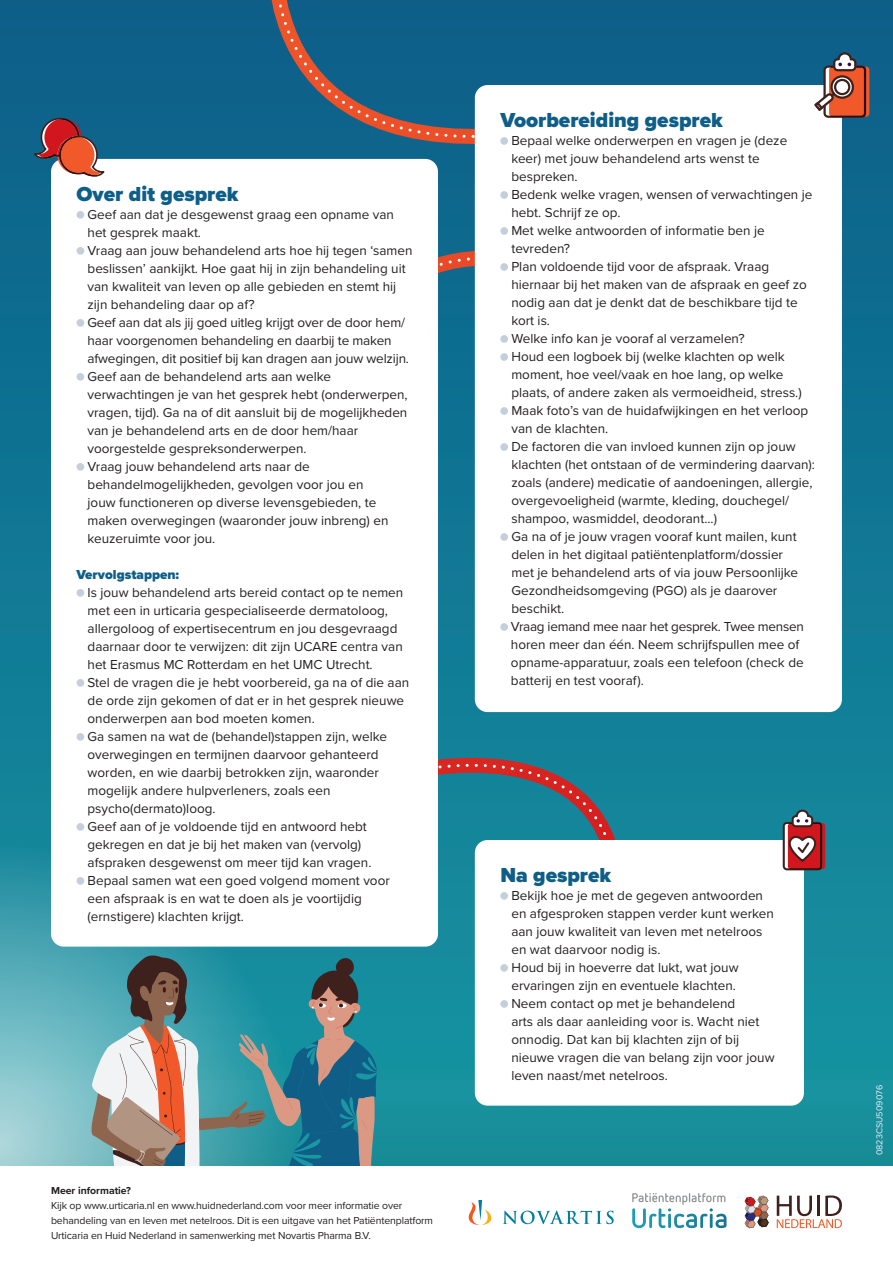
<style>
.page{position:relative;width:893px;height:1263px;background:#fff}
.page>*{position:absolute;margin:0;border:0;box-sizing:border-box;transform-origin:0 0}
.No_Spacing{font:900 21px "Proxima Nova";color:#0e5e88}
.No_Spacing-2{font:13.5px/18px "Proxima Nova";color:#231f20}
.No_Spacing-3{font:900 13.5px "Proxima Nova";color:#0e5e88}
.t1{font:10.5px/15px "Proxima Nova";letter-spacing:-.01em;color:#231f20}
.t2{font:700 10.5px "Proxima Nova";color:#231f20}
.t3{font:9px "Proxima Nova";color:#ececf4}
</style>
<div class="page">
<div style="left:0;top:0;width:893px;height:1166px;background:linear-gradient(to bottom,#0b5d88,#1796a2)"></div>
<div style="left:0;top:1093px;width:893px;height:73px;background:#188e9a"></div>
<svg style="left:0;top:844px;width:299px;height:322px;background:#64b2bd"></svg>
<svg style="left:632px;top:1193px;width:94px;height:35px"></svg>
<svg style="left:777px;top:1195px;width:65px;height:33px"></svg>
<svg style="left:744px;top:1195px;width:25px;height:33px"></svg>
<svg style="left:503px;top:1210px;width:111px;height:14px"></svg>
<svg style="left:468px;top:1200px;width:24px;height:24px"></svg>
<div style="left:241px;top:0;width:287px;height:159px;background:#0e628a"></div>
<div style="left:438px;top:719px;width:194px;height:195px;background:#118198"></div>
<svg style="left:271px;top:0;width:242px;height:154px;background:#26607f"></svg>
<svg style="left:438px;top:242px;width:37px;height:171px;background:#206b87"></svg>
<svg style="left:438px;top:741px;width:182px;height:160px;background:#317789"></svg>
<div style="left:475px;top:840px;width:329px;height:266px;background:#fff;border-radius:13px"></div>
<div style="left:500px;top:892px;width:8px;height:8px;background:#c4cfde;border-radius:50%"></div>
<div style="left:500px;top:964px;width:8px;height:8px;background:#c4cfde;border-radius:50%"></div>
<div style="left:500px;top:1000px;width:8px;height:8px;background:#c4cfde;border-radius:50%"></div>
<div style="left:51px;top:159px;width:387px;height:788px;background:#fff;border-radius:13px"></div>
<div style="left:77px;top:211px;width:7px;height:8px;background:#c4cfde;border-radius:50%"></div>
<div style="left:77px;top:247px;width:7px;height:8px;background:#c4cfde;border-radius:50%"></div>
<div style="left:77px;top:319px;width:7px;height:8px;background:#c4cfde;border-radius:50%"></div>
<div style="left:77px;top:373px;width:7px;height:8px;background:#c4cfde;border-radius:50%"></div>
<div style="left:77px;top:463px;width:7px;height:8px;background:#c4cfde;border-radius:50%"></div>
<div style="left:77px;top:589px;width:7px;height:8px;background:#c4cfde;border-radius:50%"></div>
<div style="left:77px;top:679px;width:7px;height:8px;background:#c4cfde;border-radius:50%"></div>
<div style="left:77px;top:733px;width:7px;height:8px;background:#c4cfde;border-radius:50%"></div>
<div style="left:77px;top:823px;width:7px;height:8px;background:#c4cfde;border-radius:50%"></div>
<div style="left:77px;top:877px;width:7px;height:8px;background:#c4cfde;border-radius:50%"></div>
<div style="left:475px;top:85px;width:367px;height:627px;background:#fff;border-radius:13px"></div>
<div style="left:500px;top:137px;width:8px;height:8px;background:#c4cfde;border-radius:50%"></div>
<div style="left:500px;top:191px;width:8px;height:8px;background:#c4cfde;border-radius:50%"></div>
<div style="left:500px;top:227px;width:8px;height:8px;background:#c4cfde;border-radius:50%"></div>
<div style="left:500px;top:263px;width:8px;height:8px;background:#c4cfde;border-radius:50%"></div>
<div style="left:500px;top:335px;width:8px;height:8px;background:#c4cfde;border-radius:50%"></div>
<div style="left:500px;top:353px;width:8px;height:8px;background:#c4cfde;border-radius:50%"></div>
<div style="left:500px;top:407px;width:8px;height:8px;background:#c4cfde;border-radius:50%"></div>
<div style="left:500px;top:443px;width:8px;height:8px;background:#c4cfde;border-radius:50%"></div>
<div style="left:500px;top:533px;width:8px;height:8px;background:#c4cfde;border-radius:50%"></div>
<div style="left:500px;top:623px;width:8px;height:8px;background:#c4cfde;border-radius:50%"></div>
<svg style="left:34px;top:118px;width:70px;height:62px;background:#8e6367"></svg>
<svg style="left:814px;top:52px;width:55px;height:66px"></svg>
<svg style="left:783px;top:810px;width:42px;height:60px"></svg>
<svg style="left:88px;top:955px;width:289px;height:211px;background:#5e8e94"></svg>
<p class="No_Spacing" style="left:77px;top:178px;width:164px">Over dit gesprek</p>
<p class="No_Spacing-2" style="left:88px;top:206px;width:308px">Geef aan dat je desgewenst graag een opname van het gesprek maakt.</p>
<p class="No_Spacing-2" style="left:88px;top:242px;width:326px">Vraag aan jouw behandelend arts hoe hij tegen ‘samen beslissen’ aankijkt. Hoe gaat hij in zijn behandeling uit van kwaliteit van leven op alle gebieden en stemt hij zijn behandeling daar op af?</p>
<p class="No_Spacing-2" style="left:87px;top:314px;width:323px">Geef aan dat als jij goed uitleg krijgt over de door hem/ haar voorgenomen behandeling en daarbij te maken afwegingen, dit positief bij kan dragen aan jouw welzijn.</p>
<p class="No_Spacing-2" style="left:88px;top:368px;width:322px">Geef aan de behandelend arts aan welke verwachtingen je van het gesprek hebt (onderwerpen, vragen, tijd). Ga na of dit aansluit bij de mogelijkheden van je behandelend arts en de door hem/haar voorgestelde gespreksonderwerpen.</p>
<p class="No_Spacing-2" style="left:88px;top:458px;width:302px">Vraag jouw behandelend arts naar de behandelmogelijkheden, gevolgen voor jou en jouw functioneren op diverse levensgebieden, te maken overwegingen (waaronder jouw inbreng) en keuzeruimte voor jou.</p>
<p class="No_Spacing-3" style="left:77px;top:564px;width:104px">Vervolgstappen:</p>
<p class="No_Spacing-2" style="left:88px;top:584px;width:317px">Is jouw behandelend arts bereid contact op te nemen met een in urticaria gespecialiseerde dermatoloog, allergoloog of expertisecentrum en jou desgevraagd daarnaar door te verwijzen: dit zijn UCARE centra van het Erasmus MC Rotterdam en het UMC Utrecht.</p>
<p class="No_Spacing-2" style="left:88px;top:674px;width:323px">Stel de vragen die je hebt voorbereid, ga na of die aan de orde zijn gekomen of dat er in het gesprek nieuwe onderwerpen aan bod moeten komen.</p>
<p class="No_Spacing-2" style="left:88px;top:728px;width:301px">Ga samen na wat de (behandel)stappen zijn, welke overwegingen en termijnen daarvoor gehanteerd worden, en wie daarbij betrokken zijn, waaronder mogelijk andere hulpverleners, zoals een psycho(dermato)loog.</p>
<p class="No_Spacing-2" style="left:88px;top:818px;width:285px">Geef aan of je voldoende tijd en antwoord hebt gekregen en dat je bij het maken van (vervolg) afspraken desgewenst om meer tijd kan vragen.</p>
<p class="No_Spacing-2" style="left:88px;top:872px;width:304px">Bepaal samen wat een goed volgend moment voor een afspraak is en wat te doen als je voortijdig (ernstigere) klachten krijgt.</p>
<p class="t2" style="left:51px;top:1183px;width:82px">Meer informatie?</p>
<p class="t1" style="left:51px;top:1198px;width:384px">Kijk op www.urticaria.nl en www.huidnederland.com voor meer informatie over behandeling van en leven met netelroos. Dit is een uitgave van het Patiëntenplatform</p>
<p class="t1" style="left:51px;top:1228px;width:321px">Urticaria en Huid Nederland in samenwerking met Novartis Pharma B.V.</p>
<p class="No_Spacing" style="left:500px;top:104px;width:224px">Voorbereiding gesprek</p>
<p class="No_Spacing-2" style="left:511px;top:132px;width:277px">Bepaal welke onderwerpen en vragen je (deze keer) met jouw behandelend arts wenst te bespreken.</p>
<p class="No_Spacing-2" style="left:511px;top:186px;width:303px">Bedenk welke vragen, wensen of verwachtingen je hebt. Schrijf ze op.</p>
<p class="No_Spacing-2" style="left:511px;top:222px;width:255px">Met welke antwoorden of informatie ben je tevreden?</p>
<p class="No_Spacing-2" style="left:511px;top:258px;width:297px">Plan voldoende tijd voor de afspraak. Vraag hiernaar bij het maken van de afspraak en geef zo nodig aan dat je denkt dat de beschikbare tijd te kort is.</p>
<p class="No_Spacing-2" style="left:511px;top:330px;width:235px">Welke info kan je vooraf al verzamelen?</p>
<p class="No_Spacing-2" style="left:511px;top:348px;width:292px">Houd een logboek bij (welke klachten op welk moment, hoe veel/vaak en hoe lang, op welke plaats, of andere zaken als vermoeidheid, stress.)</p>
<p class="No_Spacing-2" style="left:511px;top:402px;width:298px">Maak foto’s van de huidafwijkingen en het verloop van de klachten.</p>
<p class="No_Spacing-2" style="left:511px;top:438px;width:305px">De factoren die van invloed kunnen zijn op jouw klachten (het ontstaan of de vermindering daarvan): zoals (andere) medicatie of aandoeningen, allergie, overgevoeligheid (warmte, kleding, douchegel/ shampoo, wasmiddel, deodorant...)</p>
<p class="No_Spacing-2" style="left:511px;top:528px;width:288px">Ga na of je jouw vragen vooraf kunt mailen, kunt delen in het digitaal patiëntenplatform/dossier met je behandelend arts of via jouw Persoonlijke Gezondheidsomgeving (PGO) als je daarover beschikt.</p>
<p class="No_Spacing-2" style="left:511px;top:618px;width:294px">Vraag iemand mee naar het gesprek. Twee mensen horen meer dan één. Neem schrijfspullen mee of opname-apparatuur, zoals een telefoon (check de batterij en test vooraf).</p>
<p class="No_Spacing" style="left:500px;top:859px;width:112px">Na gesprek</p>
<p class="No_Spacing-2" style="left:511px;top:887px;width:264px">Bekijk hoe je met de gegeven antwoorden en afgesproken stappen verder kunt werken aan jouw kwaliteit van leven met netelroos en wat daarvoor nodig is.</p>
<p class="No_Spacing-2" style="left:511px;top:959px;width:229px">Houd bij in hoeverre dat lukt, wat jouw ervaringen zijn en eventuele klachten.</p>
<p class="No_Spacing-2" style="left:511px;top:995px;width:265px">Neem contact op met je behandelend<br>arts als daar aanleiding voor is. Wacht niet onnodig. Dat kan bij klachten zijn of bij nieuwe vragen die van belang zijn voor jouw leven naast/met netelroos.</p>
<p class="t3" style="left:874px;top:1155px;width:72px;rotate:-90deg">0823CSU509076</p>
</div>
